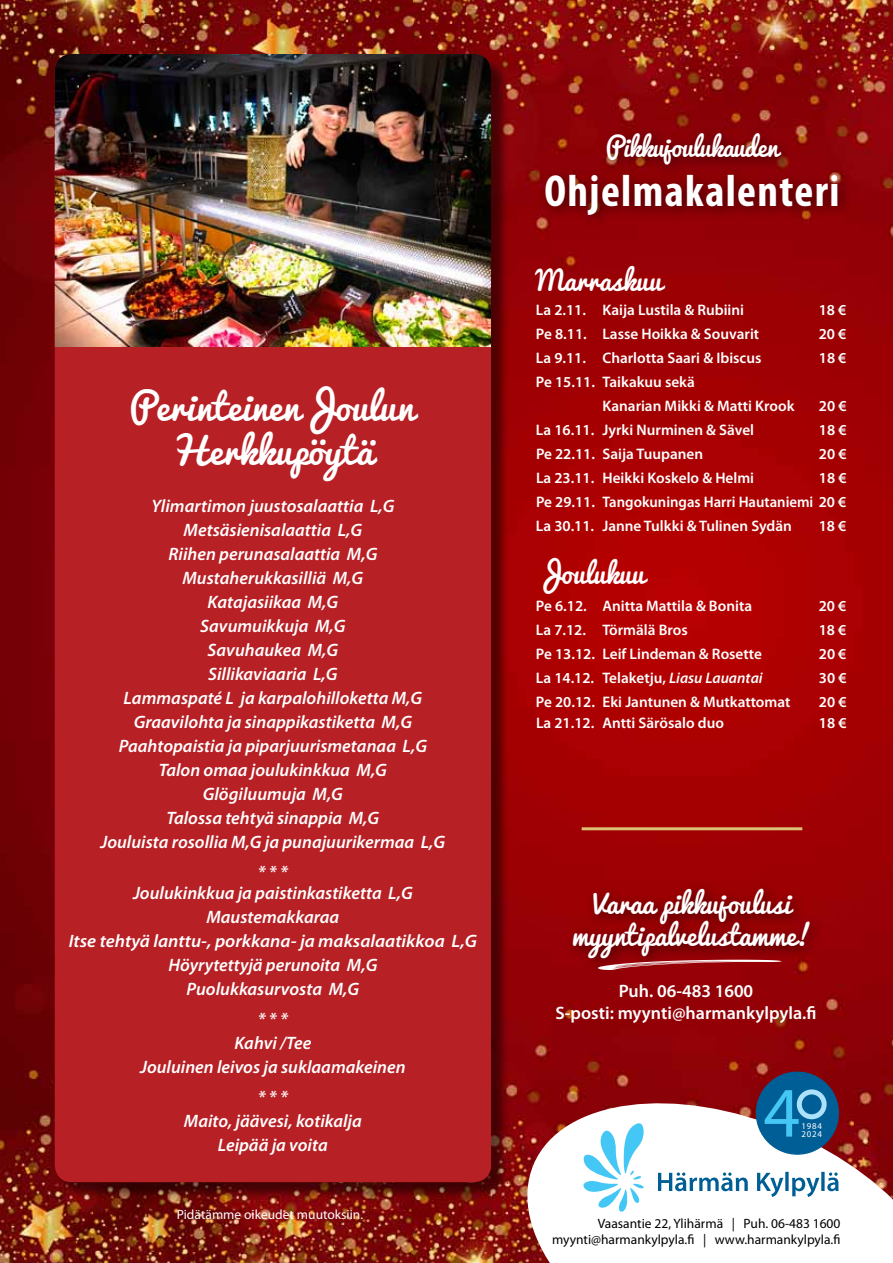
<style>
.page{position:relative;width:893px;height:1263px;background:#fff}
.page>*{position:absolute;margin:0;border:0;box-sizing:border-box;transform-origin:0 0}
.t1{font:71.4px "Myriad Pro";color:#44c7f5}
.t2{font:700 condensed 45px "Myriad Pro";letter-spacing:.03em;color:#fff}
.t3{font:36px/43.2px "Pacifico";color:#fff;text-align:center;scale:1.04 1}
.t4{font:27px/32.4px "Pacifico";color:#fff;text-align:center}
.t5{font:25.5px "Pacifico";letter-spacing:-.025em;color:#fff}
.t6{font:italic 600 18px/24px "Myriad Pro";color:#fff;text-align:center}
.t7{font:600 18px/21.6px "Myriad Pro";color:#fff;text-align:center}
.t8{font:600 15.3px/24px "Myriad Pro";color:#fff}
.t9{font:13.5px/16.2px "Myriad Pro";color:#000;text-align:right}
.t10{font:13.5px "Myriad Pro";color:#fff}
.t11{font:8.85px/7.5px "Myriad Pro";letter-spacing:.09em;color:#fff}
.s1{font-style:italic}
</style>
<div class="page">
<img style="left:0;top:0;width:893px;height:1263px">
<div style="left:57px;top:56px;width:453px;height:1145px;background:#000;opacity:.5"></div>
<div style="left:55px;top:54px;width:436px;height:1128px;background:#b72025;border-radius:17px"></div>
<img style="left:55px;top:54px;width:436px;height:293px">
<svg style="left:506px;top:1083px;width:387px;height:180px"></svg>
<svg style="left:581px;top:1121px;width:63px;height:92px"></svg>
<svg style="left:658px;top:1172px;width:181px;height:25px"></svg>
<div style="left:756px;top:1072px;width:82px;height:82px;background:#005e96;border-radius:50%"></div>
<div style="left:797px;top:1089px;width:30px;height:30px;border:5px solid #abe1fa;border-radius:50%"></div>
<div style="left:537px;top:125px;width:315px;height:104px;background:#000;opacity:.5"></div>
<div style="left:565px;top:881px;width:259px;height:91px;background:#000;opacity:.5"></div>
<hr style="left:582px;top:827px;width:220px;height:3px;background:#dcc073">
<svg style="left:598px;top:957px;width:183px;height:16px;background:#930005"></svg>
<h3 class="t3" style="left:130px;top:387px;width:275px">PerinteinenJoulun<br>Herkkupöytä</h3>
<p class="t6" style="left:100px;top:493px;width:346px">Ylimartimon juustosalaattia L,G<br>Metsäsienisalaattia L,G<br>Riihen perunasalaattia M,G<br>Mustaherukkasilliä M,G<br>Katajasiikaa M,G<br>Savumuikkuja M,G<br>Savuhaukea M,G<br>Sillikaviaaria L,G<br>Lammaspaté L ja karpalohilloketta M,G<br>Graavilohta ja sinappikastiketta M,G<br>Paahtopaistia ja piparjuurismetanaa L,G<br>Talon omaa joulukinkkua M,G<br>Glögiluumuja M,G<br>Talossa tehtyä sinappia M,G<br>Jouluista rosollia M,G ja punajuurikermaa L,G</p>
<p class="t6" style="left:133px;top:861px;width:281px;line-height:21px">* * *<br>Joulukinkkua ja paistinkastiketta L,G</p>
<p class="t6" style="left:69px;top:904px;width:410px">Maustemakkaraa<br>Itse tehtyä lanttu-, porkkana- ja maksalaatikkoa L,G<br>Höyrytettyjä perunoita M,G<br>Puolukkasurvosta M,G</p>
<p class="t6" style="left:140px;top:1006px;width:267px">* * *<br>Kahvi /Tee<br>Jouluinen leivos ja suklaamakeinen</p>
<p class="t6" style="left:184px;top:1084px;width:179px">* * *<br>Maito, jäävesi, kotikalja<br>Leipää ja voita</p>
<p class="t10" style="left:177px;top:1206px;width:188px">Pidätämme oikeudet muutoksiin.</p>
<h3 class="t5" style="left:606px;top:133px;width:174px">Pikkujoulukauden</h3>
<h2 class="t2" style="left:545px;top:163px;width:296px">Ohjelmakalenteri</h2>
<h3 class="t4" style="left:536px;top:266px;width:127px">Marraskuu</h3>
<p class="t8" style="left:536px;top:298px;width:210px">La 2.11. Kaija Lustila &amp; Rubiini</p>
<p class="t8" style="left:819px;top:298px;width:29px">18 €</p>
<p class="t8" style="left:536px;top:322px;width:225px">Pe 8.11. Lasse Hoikka &amp; Souvarit</p>
<p class="t8" style="left:819px;top:322px;width:29px">20 €</p>
<p class="t8" style="left:536px;top:346px;width:227px">La 9.11. Charlotta Saari &amp; Ibiscus</p>
<p class="t8" style="left:819px;top:346px;width:29px">18 €</p>
<p class="t8" style="left:602px;top:370px;width:193px;text-indent:-67px">Pe 15.11. Taikakuu sekä<br>Kanarian Mikki &amp; Matti Krook</p>
<p class="t8" style="left:819px;top:394px;width:29px">20 €</p>
<p class="t8" style="left:536px;top:418px;width:220px">La 16.11. Jyrki Nurminen &amp; Sävel</p>
<p class="t8" style="left:819px;top:418px;width:29px">18 €</p>
<p class="t8" style="left:536px;top:442px;width:169px">Pe 22.11. Saija Tuupanen</p>
<p class="t8" style="left:819px;top:442px;width:29px">20 €</p>
<p class="t8" style="left:536px;top:466px;width:220px">La 23.11. Heikki Koskelo &amp; Helmi</p>
<p class="t8" style="left:536px;top:466px;width:312px;text-align:justify;text-indent:283px">18 € Pe 29.11. Tangokuningas Harri Hautaniemi 20 € La 30.11. Janne Tulkki &amp; Tulinen Sydän</p>
<p class="t8" style="left:819px;top:514px;width:29px">18 €</p>
<h3 class="t4" style="left:536px;top:558px;width:110px">Joulukuu</h3>
<p class="t8" style="left:536px;top:593px;width:218px">Pe 6.12. Anitta Mattila &amp; Bonita</p>
<p class="t8" style="left:819px;top:593px;width:29px">20 €</p>
<p class="t8" style="left:536px;top:617px;width:153px">La 7.12. Törmälä Bros</p>
<p class="t8" style="left:819px;top:617px;width:29px">18 €</p>
<p class="t8" style="left:536px;top:641px;width:228px">Pe 13.12. Leif Lindeman &amp; Rosette</p>
<p class="t8" style="left:819px;top:641px;width:29px">20 €</p>
<p class="t8" style="left:536px;top:665px;width:228px">La 14.12. Telaketju, <span class="s1">Liasu Lauantai</span></p>
<p class="t8" style="left:819px;top:665px;width:29px">30 €</p>
<p class="t8" style="left:536px;top:689px;width:256px">Pe 20.12. Eki Jantunen &amp; Mutkattomat</p>
<p class="t8" style="left:819px;top:689px;width:29px">20 €</p>
<p class="t8" style="left:536px;top:710px;width:190px">La 21.12. Antti Särösalo duo</p>
<p class="t8" style="left:819px;top:710px;width:29px">18 €</p>
<h3 class="t4" style="left:572px;top:888px;width:242px">Varaa pikkujoulusi myyntipalvelustamme!</h3>
<p class="t7" style="left:555px;top:980px;width:263px">Puh. 06-483 1600<br>S-posti: myynti@harmankylpyla.fi</p>
<h1 class="t1" style="left:763px;top:1069px;width:38px">4</h1>
<p class="t11" style="left:801px;top:1122px;width:22px">1984<br>2024</p>
<p class="t9" style="left:552px;top:1215px;width:290px">Vaasantie 22, Ylihärmä | Puh. 06-483 1600 myynti@harmankylpyla.fi | www.harmankylpyla.fi</p>
</div>
